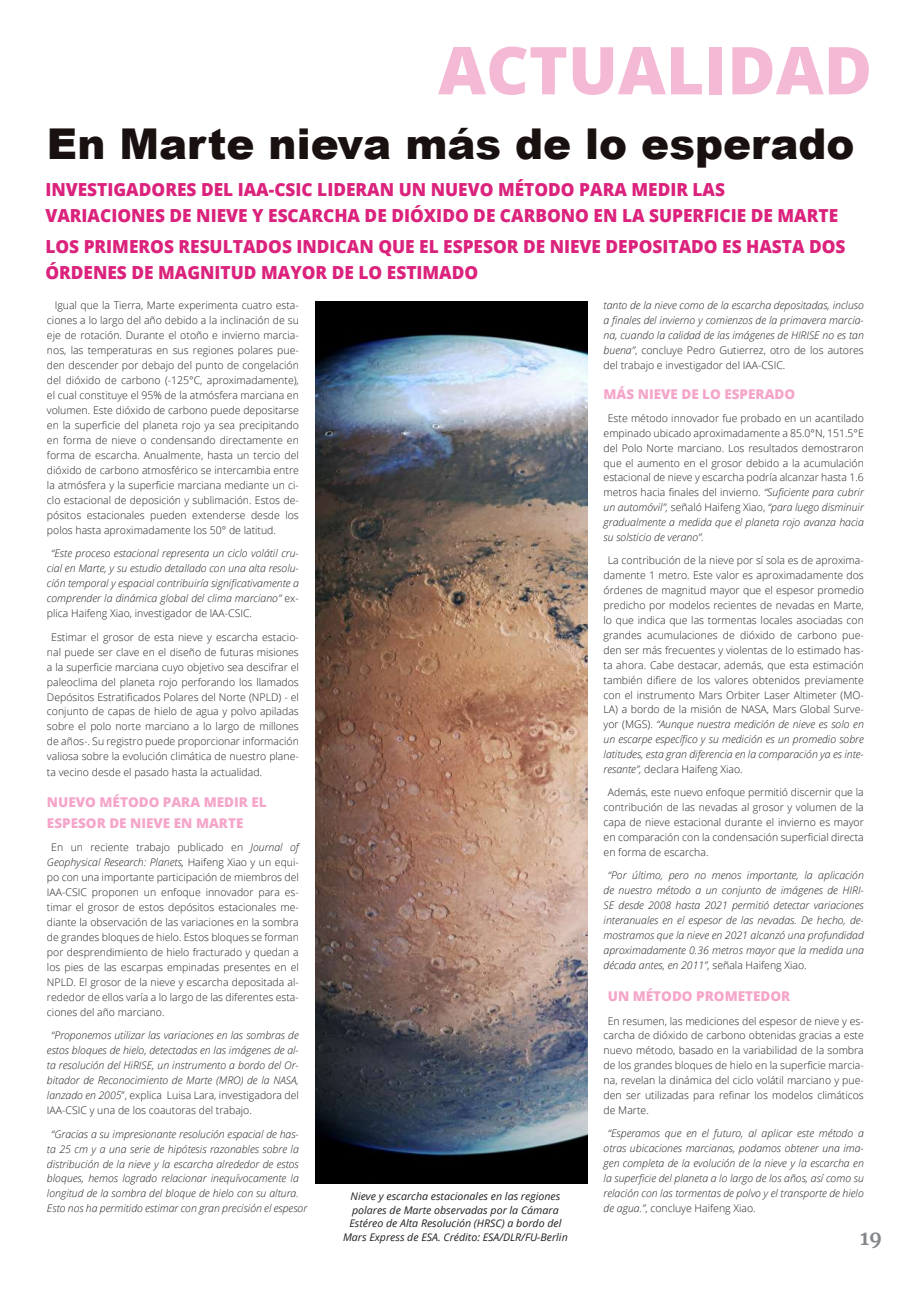
<style>
.page{position:relative;width:919px;height:1289px;background:#fff}
.page>*{position:absolute;margin:0;border:0;box-sizing:border-box;transform-origin:0 0}
.t1{font:800 66px "Open Sans";color:#f4bad5}
.t2{font:900 42.45px "Arial";color:#19110f}
.t3{font:700 19.5px "Merriweather";color:#84878c}
.t4{font:800 18px/25.5px "Open Sans";color:#db227c;scale:.96 1}
.t5{font:800 13.5px/20.4px "Open Sans";color:#f5a5c9}
.t6{font:300 10.5px/15px "Open Sans";color:#231f20;text-align:justify}
.t7{font:italic 300 10.5px/14.9px "Open Sans";color:#231f20;text-align:justify}
.t8{font:italic 10.5px/13.5px "Open Sans";color:#231f20;text-align:center}
.s1{font-style:normal}
.s2{font-style:italic}
</style>
<div class="page">
<img style="left:316px;top:301px;width:271px;height:882px">
<h1 class="t1" style="left:438px;top:20px;width:435px">ACTUALIDAD</h1>
<h2 class="t2" style="left:47px;top:113px;width:809px">En Marte nieva más de lo esperado</h2>
<h3 class="t4" style="left:45px;top:176px;width:827px">INVESTIGADORES DEL IAA-CSIC LIDERAN UN NUEVO MÉTODO PARA MEDIR LAS<br>VARIACIONES DE NIEVE Y ESCARCHA DE DIÓXIDO DE CARBONO EN LA SUPERFICIE DE MARTE</h3>
<h3 class="t4" style="left:45px;top:233px;width:835px">LOS PRIMEROS RESULTADOS INDICAN QUE EL ESPESOR DE NIEVE DEPOSITADO ES HASTA DOS<br>ÓRDENES DE MAGNITUD MAYOR DE LO ESTIMADO</h3>
<p class="t6" style="left:47px;top:298px;width:253px;text-indent:8px">Igual que la Tierra, Marte experimenta cuatro esta&shy;ciones a lo largo del año debido a la inclinación de su eje de rotación. Durante el otoño e invierno marcia&shy;nos, las temperaturas en sus regiones polares pue&shy;den descender por debajo del punto de congelación del dióxido de carbono (-125°C, aproximadamente), el cual constituye el 95% de la atmósfera marciana en volumen. Este dióxido de carbono puede depositarse en la superficie del planeta rojo ya sea precipitando en forma de nieve o condensando directamente en forma de escarcha. Anualmente, hasta un tercio del dióxido de carbono atmosférico se intercambia entre la atmósfera y la superficie marciana mediante un ci&shy;clo estacional de deposición y sublimación. Estos de&shy;pósitos estacionales pueden extenderse desde los polos hasta aproximadamente los 50° de latitud.</p>
<p class="t7" style="left:47px;top:545px;width:253px;text-indent:4px">“Este proceso estacional representa un ciclo volátil cru&shy;cial en Marte, y su estudio detallado con una alta resolu&shy;ción temporal y espacial contribuiría significativamente a comprender la dinámica global del clima marciano” <span class="s1">ex&shy;plica Haifeng Xiao, investigador de lAA-CSIC.</span></p>
<p class="t6" style="left:47px;top:629px;width:253px;text-indent:4px">Estimar el grosor de esta nieve y escarcha estacio&shy;nal puede ser clave en el diseño de futuras misiones a la superficie marciana cuyo objetivo sea descifrar el paleoclima del planeta rojo perforando los llamados Depósitos Estratificados Polares del Norte (NPLD) - el conjunto de capas de hielo de agua y polvo apiladas sobre el polo norte marciano a lo largo de millones de años-. Su registro puede proporcionar información valiosa sobre la evolución climática de nuestro plane&shy;ta vecino desde el pasado hasta la actualidad.</p>
<p class="t5" style="left:47px;top:791px;width:221px">NUEVO MÉTODO PARA MEDIR EL<br>ESPESOR DE NIEVE EN MARTE</p>
<p class="t6" style="left:47px;top:839px;width:253px;text-indent:4px">En un reciente trabajo publicado en <span class="s2">Journal of Geophysical Research: Planets,</span> Haifeng Xiao y un equi&shy;po con una importante participación de miembros del IAA-CSIC proponen un enfoque innovador para es&shy;timar el grosor de estos depósitos estacionales me&shy;diante la observación de las variaciones en la sombra de grandes bloques de hielo. Estos bloques se forman por desprendimiento de hielo fracturado y quedan a los pies de las escarpas empinadas presentes en el NPLD. El grosor de la nieve y escarcha depositada al&shy;rededor de ellos varía a lo largo de las diferentes esta&shy;ciones del año marciano.</p>
<p class="t7" style="left:47px;top:1027px;width:253px;text-indent:4px">“Proponemos utilizar las variaciones en las sombras de estos bloques de hielo, detectadas en las imágenes de al&shy;ta resolución del HiRISE, un instrumento a bordo del Or&shy;bitador de Reconocimiento de Marte (MRO) de la NASA, lanzado en 2005<span class="s1">”, explica Luisa Lara, investigadora del IAA-CSIC y una de los coautoras del trabajo.</span></p>
<p class="t7" style="left:47px;top:1125px;width:262px;text-align:left;text-indent:4px">“Gracias a su impresionante resolución espacial de has&shy;ta 25 cm y a una serie de hipótesis razonables sobre la distribución de la nieve y la escarcha alrededor de estos bloques, hemos logrado relacionar inequívocamente la longitud de la sombra del bloque de hielo con su altura.<br>Esto nos ha permitido estimar con gran precisión el espesor</p>
<p class="t7" style="left:603px;top:298px;width:262px">tanto de la nieve como de la escarcha depositadas, incluso a finales del invierno y comienzos de la primavera marcia&shy;na, cuando la calidad de las imágenes de HIRISE no es tan buena”<span class="s1">, concluye Pedro Gutierrez, otro de los autores del trabajo e investigador del IAA-CSIC.</span></p>
<p class="t5" style="left:603px;top:383px;width:193px">MÁS NIEVE DE LO ESPERADO</p>
<p class="t6" style="left:603px;top:410px;width:262px;text-indent:4px">Este método innovador fue probado en un acantilado empinado ubicado aproximadamente a 85.0°N, 151.5°E del Polo Norte marciano. Los resultados demostraron que el aumento en el grosor debido a la acumulación estacional de nieve y escarcha podría alcanzar hasta 1.6 metros hacia finales del invierno. <span class="s2">“Suficiente para cubrir un automóvil”,</span> señaló Haifeng Xiao, <span class="s2">“para luego disminuir gradualmente a medida que el planeta rojo avanza hacia su solsticio de verano”.</span></p>
<p class="t6" style="left:603px;top:553px;width:262px;text-indent:4px">La contribución de la nieve por sí sola es de aproxima&shy;damente 1 metro. Este valor es aproximadamente dos órdenes de magnitud mayor que el espesor promedio predicho por modelos recientes de nevadas en Marte, lo que indica que las tormentas locales asociadas con grandes acumulaciones de dióxido de carbono pue&shy;den ser más frecuentes y violentas de lo estimado has&shy;ta ahora. Cabe destacar, además, que esta estimación también difiere de los valores obtenidos previamente con el instrumento Mars Orbiter Laser Altimeter (MO-LA) a bordo de la misión de NASA, Mars Global Surve&shy;yor (MGS). <span class="s2">“Aunque nuestra medición de nieve es solo en un escarpe específico y su medición es un promedio sobre latitudes, esta gran diferencia en la comparación ya es inte&shy;resante”,</span> declara Haifeng Xiao.</p>
<p class="t6" style="left:603px;top:784px;width:262px;text-indent:4px">Además, este nuevo enfoque permitió discernir que la contribución de las nevadas al grosor y volumen de la capa de nieve estacional durante el invierno es mayor en comparación con la condensación superficial directa en forma de escarcha.</p>
<p class="t7" style="left:603px;top:867px;width:262px;text-indent:4px">“Por último, pero no menos importante, la aplicación de nuestro método a un conjunto de imágenes de HIRI-SE desde 2008 hasta 2021 permitió detectar variaciones interanuales en el espesor de las nevadas. De hecho, de&shy;mostramos que la nieve en 2021 alcanzó una profundidad aproximadamente 0.36 metros mayor que la medida una década antes, en 2011”, <span class="s1">señala Haifeng Xiao.</span></p>
<p class="t5" style="left:607px;top:985px;width:184px">UN MÉTODO PROMETEDOR</p>
<p class="t6" style="left:603px;top:1013px;width:262px;text-indent:4px">En resumen, las mediciones del espesor de nieve y es&shy;carcha de dióxido de carbono obtenidas gracias a este nuevo método, basado en la variabilidad de la sombra de los grandes bloques de hielo en la superficie marcia&shy;na, revelan la dinámica del ciclo volátil marciano y pue&shy;den ser utilizadas para refinar los modelos climáticos de Marte.</p>
<p class="t7" style="left:603px;top:1125px;width:262px;text-indent:4px">“Esperamos que en el futuro, al aplicar este método a otras ubicaciones marcianas, podamos obtener una ima&shy;gen completa de la evolución de la nieve y la escarcha en la superficie del planeta a lo largo de los años, así como su relación con las tormentas de polvo y el transporte de hielo de agua.”<span class="s1">, concluye Haifeng Xiao.</span></p>
<p class="t8" style="left:343px;top:1189px;width:226px">Nieve y escarcha estacionales en las regiones polares de Marte observadas por la Cámara Estéreo de Alta Resolución (HRSC) a bordo del Mars Express de ESA. Crédito: ESA/DLR/FU-Berlin</p>
<h3 class="t3" style="left:860px;top:1224px;width:24px">19</h3>
</div>
